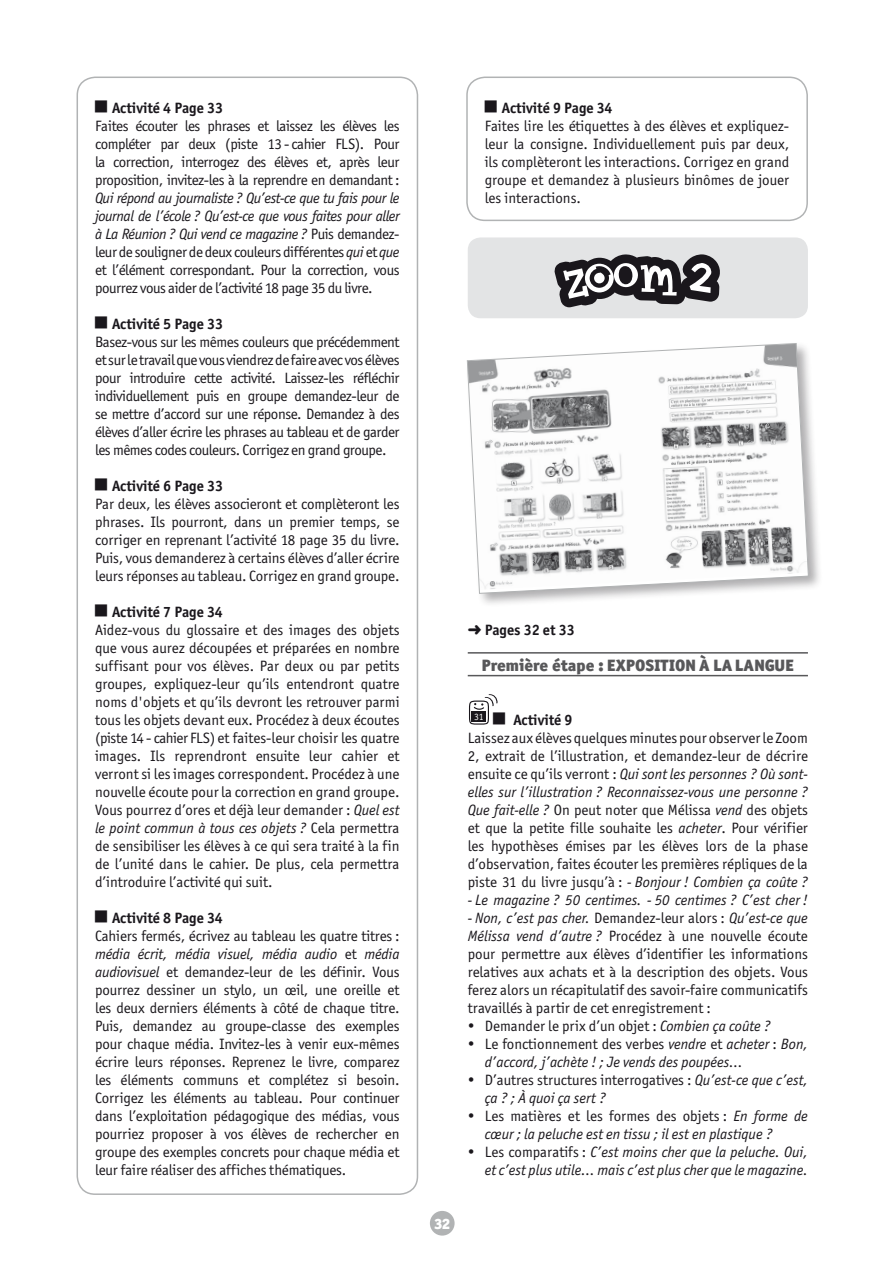
<style>
.page{position:relative;width:893px;height:1263px;background:#fff}
.page>*{position:absolute;margin:0;border:0;box-sizing:border-box;transform-origin:0 0}
.t1{font:900 16.5px "Officina Sans ITC Std";color:#58585a}
.t2{font:15px/18px "Officina Sans ITC Std";color:#1a171c;text-align:justify}
.t3{font:italic 15px "Officina Sans ITC Std";color:#1a171c}
.t4{font:700 15px "Officina Sans ITC Std";color:#1a171c}
.t5{font:900 15px "Officina Sans ITC Std";color:#fff}
.t6{font:9.6px "Officina Sans ITC Std";color:#fff}
.s1{font-style:italic}
.s2{font-style:normal}
</style>
<div class="page">
<hr style="left:468px;top:652px;width:340px;height:2px;background:#58585a">
<hr style="left:468px;top:675px;width:340px;height:1px;background:#58585a">
<div style="left:468px;top:237px;width:340px;height:81px;background:#e3e4e5;border-radius:13px"></div>
<svg style="left:554px;top:254px;width:166px;height:53px"></svg>
<div style="left:465px;top:341px;width:358px;height:267px;background:#1a171c;opacity:.35"></div>
<svg style="left:466px;top:343px;width:343px;height:251px"></svg>
<div style="left:77px;top:77px;width:341px;height:1118px;border:2px solid #b1b3b4;border-radius:18px"></div>
<div style="left:466px;top:77px;width:342px;height:144px;border:2px solid #b1b3b4;border-radius:18px"></div>
<div style="left:430px;top:1211px;width:25px;height:24px;background:#b1b3b4;border-radius:50%"></div>
<svg style="left:469px;top:694px;width:29px;height:31px"></svg>
<p class="t4" style="left:112px;top:98px;width:113px">Activité 4 Page 33</p>
<p class="t2" style="left:95px;top:116px;width:306px">Faites écouter les phrases et laissez les élèves les compléter par deux (piste 13 - cahier FLS). Pour la correction, interrogez des élèves et, après leur proposition, invitez-les à la reprendre en demandant :</p>
<p class="t2" style="left:95px;top:188px;width:306px"><span class="s1">Qui répond au journaliste ? Qu’est-ce que tu fais pour le journal de l’école ? Qu’est-ce que vous faites pour aller à La Réunion ? Qui vend ce magazine ?</span> Puis demandez&shy;leur de souligner de deux couleurs différentes <span class="s1">qui</span> et <span class="s1">que </span>et l’élément correspondant. Pour la correction, vous pourrez vous aider de l’activité 18 page 35 du livre.</p>
<p class="t4" style="left:112px;top:314px;width:113px">Activité 5 Page 33</p>
<p class="t2" style="left:95px;top:332px;width:306px">Basez-vous sur les mêmes couleurs que précédemment et sur le travail que vous viendrez de faire avec vos élèves pour introduire cette activité. Laissez-les réfléchir individuellement puis en groupe demandez-leur de se mettre d’accord sur une réponse. Demandez à des élèves d’aller écrire les phrases au tableau et de garder les mêmes codes couleurs. Corrigez en grand groupe.</p>
<p class="t4" style="left:112px;top:476px;width:113px">Activité 6 Page 33</p>
<p class="t2" style="left:95px;top:494px;width:306px">Par deux, les élèves associeront et complèteront les phrases. Ils pourront, dans un premier temps, se corriger en reprenant l’activité 18 page 35 du livre.<br>Puis, vous demanderez à certains élèves d’aller écrire leurs réponses au tableau. Corrigez en grand groupe.</p>
<p class="t4" style="left:112px;top:602px;width:112px">Activité 7 Page 34</p>
<p class="t2" style="left:95px;top:620px;width:306px">Aidez-vous du glossaire et des images des objets que vous aurez découpées et préparées en nombre suffisant pour vos élèves. Par deux ou par petits groupes, expliquez-leur qu’ils entendront quatre noms d'objets et qu’ils devront les retrouver parmi tous les objets devant eux. Procédez à deux écoutes (piste 14 - cahier FLS) et faites-leur choisir les quatre images. Ils reprendront ensuite leur cahier et verront si les images correspondent. Procédez à une nouvelle écoute pour la correction en grand groupe.<br>Vous pourrez d’ores et déjà leur demander : <span class="s1">Quel est le point commun à tous ces objets ?</span> Cela permettra de sensibiliser les élèves à ce qui sera traité à la fin de l’unité dans le cahier. De plus, cela permettra d’introduire l’activité qui suit.</p>
<p class="t4" style="left:112px;top:908px;width:112px">Activité 8 Page 34</p>
<p class="t2" style="left:95px;top:926px;width:306px">Cahiers fermés, écrivez au tableau les quatre titres : <span class="s1">média écrit, média visuel, média audio</span> et <span class="s1">média audiovisuel</span> et demandez-leur de les définir. Vous pourrez dessiner un stylo, un œil, une oreille et les deux derniers éléments à côté de chaque titre.<br>Puis, demandez au groupe-classe des exemples pour chaque média. Invitez-les à venir eux-mêmes écrire leurs réponses. Reprenez le livre, comparez les éléments communs et complétez si besoin.<br>Corrigez les éléments au tableau. Pour continuer dans l’exploitation pédagogique des médias, vous pourriez proposer à vos élèves de rechercher en groupe des exemples concrets pour chaque média et leur faire réaliser des affiches thématiques.</p>
<p class="t4" style="left:502px;top:98px;width:112px">Activité 9 Page 34</p>
<p class="t2" style="left:485px;top:116px;width:306px">Faites lire les étiquettes à des élèves et expliquez&shy;leur la consigne. Individuellement puis par deux, ils complèteront les interactions. Corrigez en grand groupe et demandez à plusieurs binômes de jouer les interactions.</p>
<p class="t5" style="left:434px;top:1214px;width:17px">32</p>
<p class="t4" style="left:468px;top:620px;width:109px">➜ Pages 32 et 33</p>
<p class="t1" style="left:482px;top:654px;width:314px">Première étape : EXPOSITION À LA LANGUE</p>
<p class="t4" style="left:513px;top:710px;width:61px">Activité 9</p>
<p class="t2" style="left:468px;top:728px;width:342px">Laissez aux élèves quelques minutes pour observer le Zoom 2, extrait de l’illustration, et demandez-leur de décrire ensuite ce qu’ils verront : <span class="s1">Qui sont les personnes ? Où sont&shy;elles sur l’illustration ? Reconnaissez-vous une personne ?<br>Que fait-elle ?</span> On peut noter que Mélissa <span class="s1">vend</span> des objets et que la petite fille souhaite les <span class="s1">acheter</span>. Pour vérifier les hypothèses émises par les élèves lors de la phase d’observation, faites écouter les premières répliques de la piste 31 du livre jusqu’à : <span class="s1">- Bonjour ! Combien ça coûte ?</span></p>
<p class="t3" style="left:468px;top:891px;width:342px">- Le magazine ? 50 centimes. - 50 centimes ? C’est cher !</p>
<p class="t3" style="left:468px;top:909px;width:342px">- Non, c’est pas cher. <span class="s2">Demandez-leur alors :</span> Qu’est-ce que</p>
<p class="t2" style="left:468px;top:926px;width:342px"><span class="s1">Mélissa vend d’autre ?</span> Procédez à une nouvelle écoute</p>
<p class="t2" style="left:468px;top:944px;width:342px">pour permettre aux élèves d’identifier les informations</p>
<p class="t2" style="left:468px;top:962px;width:342px">relatives aux achats et à la description des objets. Vous</p>
<p class="t2" style="left:468px;top:980px;width:342px">ferez alors un récapitulatif des savoir-faire communicatifs</p>
<p class="t2" style="left:468px;top:998px;width:245px">travaillés à partir de cet enregistrement :</p>
<p class="t2" style="left:485px;top:1016px;width:288px">Demander le prix d’un objet : <span class="s1">Combien ça coûte ?</span></p>
<p class="t2" style="left:485px;top:1034px;width:325px">Le fonctionnement des verbes <span class="s1">vendre</span> et <span class="s1">acheter</span> : <span class="s1">Bon,</span></p>
<p class="t3" style="left:485px;top:1053px;width:260px">d’accord, j’achète ! ; Je vends des poupées…</p>
<p class="t2" style="left:485px;top:1070px;width:325px">D’autres structures interrogatives : <span class="s1">Qu’est-ce que c’est,</span></p>
<p class="t3" style="left:485px;top:1089px;width:123px">ça ? ; À quoi ça sert ?</p>
<p class="t2" style="left:485px;top:1106px;width:325px">Les matières et les formes des objets : <span class="s1">En forme de</span></p>
<p class="t3" style="left:485px;top:1125px;width:290px">cœur ; la peluche est en tissu ; il est en plastique ?</p>
<p class="t3" style="left:485px;top:1143px;width:325px"><span class="s2">Les comparatifs :</span> C’est moins cher que la peluche. Oui,</p>
<p class="t3" style="left:485px;top:1161px;width:325px">et c’est plus utile… mais c’est plus cher que le magazine.</p>
<p class="t6" style="left:474px;top:711px;width:11px">31</p>
</div>
